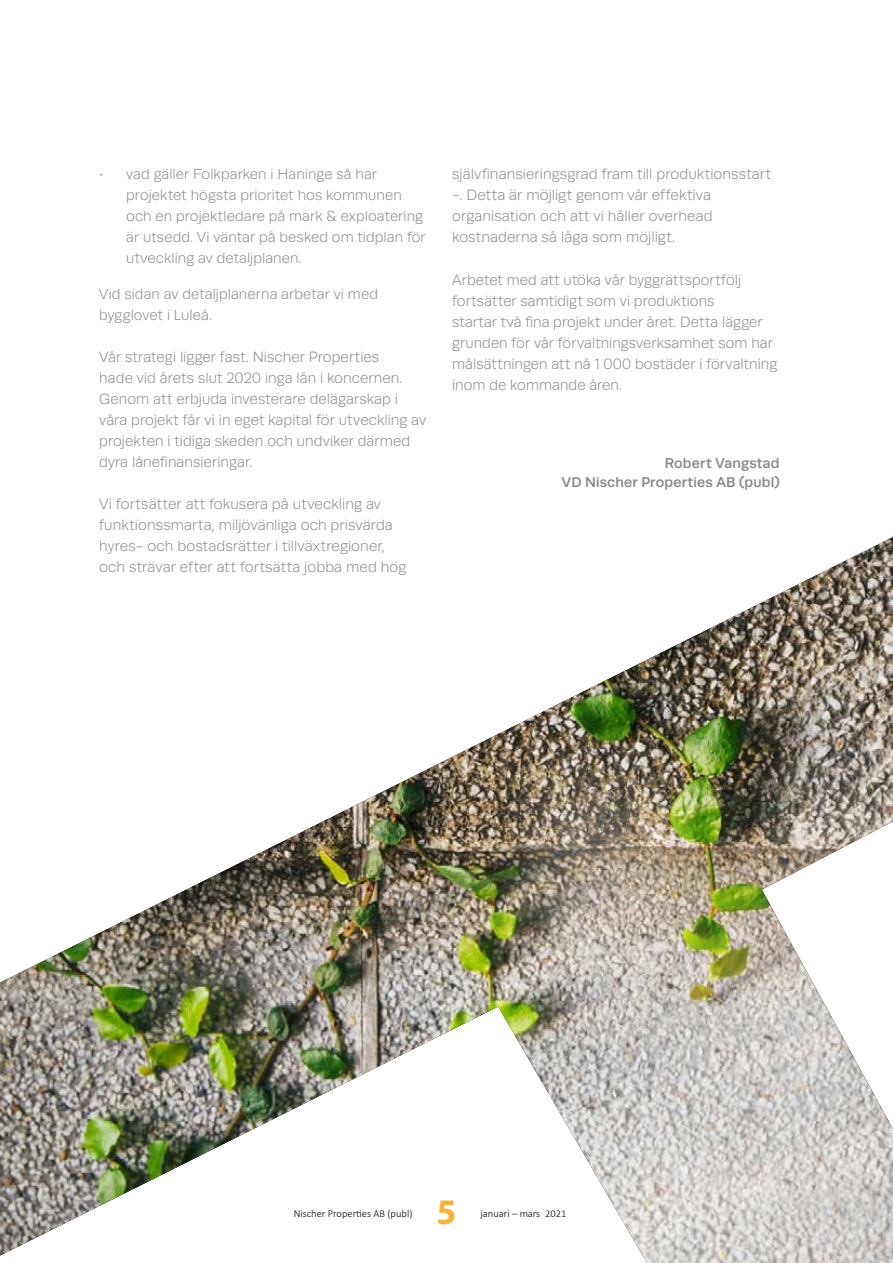
<style>
.page{position:relative;width:893px;height:1263px;background:#fff}
.page>*{position:absolute;margin:0;border:0;box-sizing:border-box;transform-origin:0 0}
.t1{font:700 36px "Myriad Pro";color:#f9b234}
.t2{font:300 15px/21px "Runda";letter-spacing:.005em;color:#878787}
.t3{font:300 14.7px/21px "Runda";letter-spacing:.005em;color:#878787}
.t4{font:500 14.25px/19.5px "Runda";letter-spacing:.01em;color:#878787;text-align:right}
.t5{font:300 10.5px "Calibri";color:#000}
</style>
<div class="page">
<img style="left:0;top:537px;width:893px;height:726px">
<p class="t3" style="left:126px;top:164px;width:301px;text-indent:-27px">• vad gäller Folkparken i Haninge så har projektet högsta prioritet hos kommunen och en projektledare på mark &amp; exploatering är utsedd. Vi väntar på besked om tidplan för utveckling av detaljplanen.</p>
<p class="t3" style="left:99px;top:284px;width:280px">Vid sidan av detaljplanerna arbetar vi med bygglovet i Luleå.</p>
<p class="t2" style="left:99px;top:347px;width:328px">Vår strategi ligger fast. Nischer Properties<br>hade vid årets slut 2020 inga lån i koncernen.<br>Genom att erbjuda investerare delägarskap i våra projekt får vi in eget kapital för utveckling av projekten i tidiga skeden och undviker därmed dyra lånefinansieringar.</p>
<p class="t2" style="left:99px;top:494px;width:309px">Vi fortsätter att fokusera på utveckling av funktionssmarta, miljövänliga och prisvärda hyres- och bostadsrätter i tillväxtregioner, och strävar efter att fortsätta jobba med hög</p>
<p class="t2" style="left:452px;top:164px;width:321px">självfinansieringsgrad fram till produktionsstart -. Detta är möjligt genom vår effektiva organisation och att vi håller overhead kostnaderna så låga som möjligt.</p>
<p class="t2" style="left:452px;top:269px;width:327px">Arbetet med att utöka vår byggrättsportfölj fortsätter samtidigt som vi produktions<br>startar två fina projekt under året. Detta lägger grunden för vår förvaltningsverksamhet som har målsättningen att nå 1 000 bostäder i förvaltning inom de kommande åren.</p>
<p class="t4" style="left:562px;top:453px;width:219px">Robert Vangstad<br>VD Nischer Properties AB (publ)</p>
<p class="t5" style="left:294px;top:1207px;width:120px">Nischer Properties AB (publ)</p>
<h1 class="t1" style="left:436px;top:1188px;width:21px">5</h1>
<p class="t5" style="left:480px;top:1207px;width:87px">januari – mars 2021</p>
</div>
